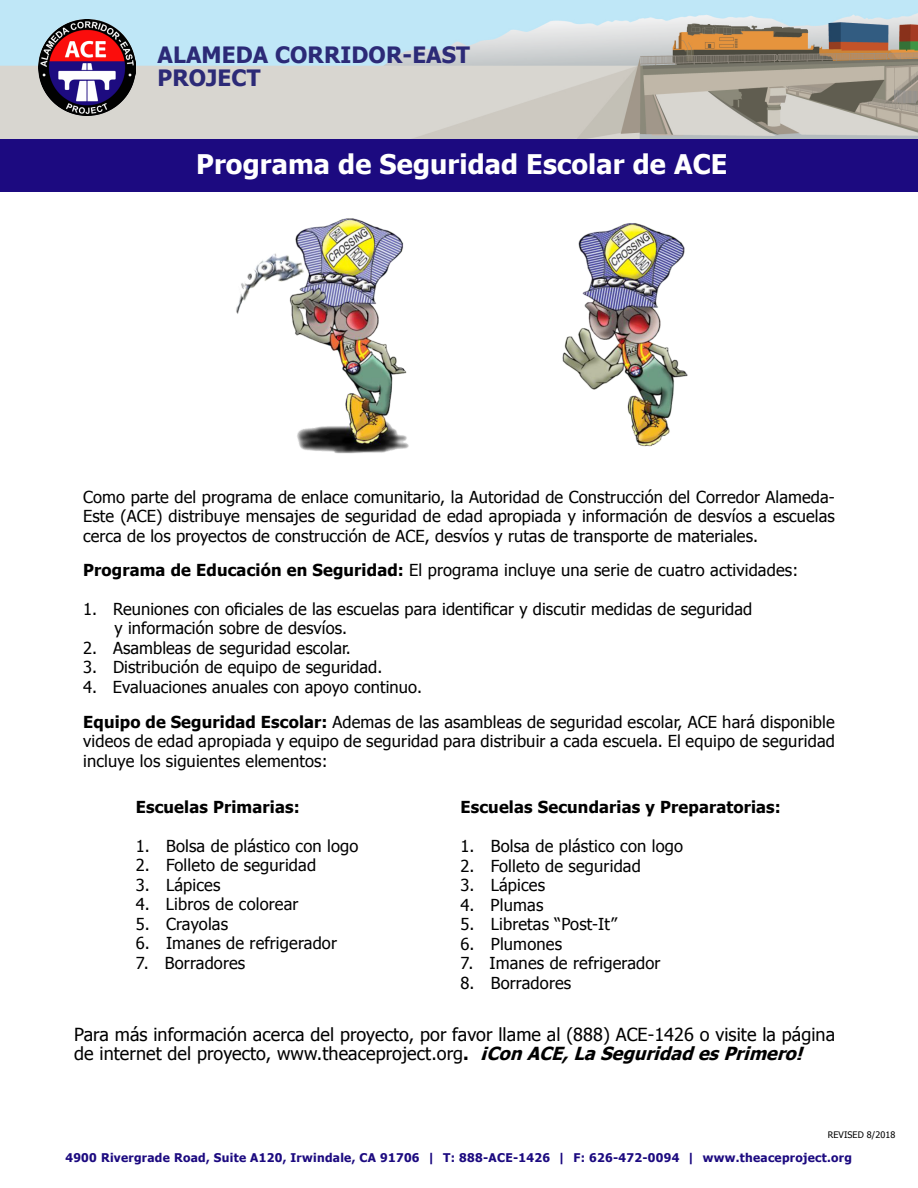
<style>
.page{position:relative;width:918px;height:1188px;background:#fff}
.page>*{position:absolute;margin:0;border:0;box-sizing:border-box;transform-origin:0 0}
.t1{font:700 27px "Tahoma";letter-spacing:.005em;color:#fff}
.t2{font:700 22.5px/22.5px "Tahoma";letter-spacing:.005em;color:#2c2a77}
.t3{font:18px/19.5px "Tahoma";letter-spacing:.005em;color:#000}
.t4{font:16.5px/19.5px "Tahoma";letter-spacing:.01em;color:#000}
.t5{font:700 16.5px "Tahoma";letter-spacing:.01em;color:#000}
.t6{font:700 12px "Tahoma";letter-spacing:.025em;color:#1c0a80}
.t7{font:9px "Tahoma";letter-spacing:.01em;color:#000}
.s1{font-weight:700}
.s2{font-weight:700;font-style:italic}
</style>
<div class="page">
<img style="left:0;top:0;width:918px;height:139px">
<div style="left:0;top:139px;width:918px;height:53px;background:#1c0a80"></div>
<img style="left:39px;top:19px;width:97px;height:97px">
<img style="left:236px;top:218px;width:452px;height:236px">
<h2 class="t2" style="left:158px;top:43px;width:314px">ALAMEDA CORRIDOR-EAST<br>PROJECT</h2>
<h1 class="t1" style="left:196px;top:146px;width:533px">Programa de Seguridad Escolar de ACE</h1>
<p class="t4" style="left:83px;top:486px;width:753px;text-align:justify">Como parte del programa de enlace comunitario, la Autoridad de Construcción del Corredor Alameda-Este (ACE) distribuye mensajes de seguridad de edad apropiada y información de desvíos a escuelas cerca de los proyectos de construcción de ACE, desvíos y rutas de transporte de materiales.</p>
<p class="t4" style="left:83px;top:559px;width:717px"><span class="s1">Programa de Educación en Seguridad:</span> El programa incluye una serie de cuatro actividades:</p>
<p class="t4" style="left:115px;top:598px;width:639px;text-indent:-31px">1. Reuniones con oficiales de las escuelas para identificar y discutir medidas de seguridad y información sobre de desvíos.</p>
<p class="t4" style="left:83px;top:637px;width:269px">2. Asambleas de seguridad escolar.</p>
<p class="t4" style="left:83px;top:657px;width:301px">3. Distribución de equipo de seguridad.</p>
<p class="t4" style="left:83px;top:668px;width:753px;line-height:35.1px">4. Evaluaciones anuales con apoyo continuo.<br><span class="s1">Equipo de Seguridad Escolar:</span> Ademas de las asambleas de seguridad escolar, ACE hará disponible</p>
<p class="t4" style="left:83px;top:731px;width:753px">videos de edad apropiada y equipo de seguridad para distribuir a cada escuela. El equipo de seguridad incluye los siguientes elementos:</p>
<p class="t5" style="left:136px;top:795px;width:165px">Escuelas Primarias:</p>
<p class="t4" style="left:136px;top:835px;width:224px">1. Bolsa de plástico con logo</p>
<p class="t4" style="left:136px;top:855px;width:182px">2. Folleto de seguridad</p>
<p class="t4" style="left:136px;top:874px;width:86px">3. Lápices</p>
<p class="t4" style="left:136px;top:894px;width:164px">4. Libros de colorear</p>
<p class="t4" style="left:136px;top:913px;width:94px">5. Crayolas</p>
<p class="t4" style="left:136px;top:933px;width:203px">6. Imanes de refrigerador</p>
<p class="t4" style="left:136px;top:953px;width:111px">7. Borradores</p>
<p class="t5" style="left:460px;top:795px;width:322px">Escuelas Secundarias y Preparatorias:</p>
<p class="t4" style="left:460px;top:836px;width:224px">1. Bolsa de plástico con logo</p>
<p class="t4" style="left:460px;top:855px;width:182px">2. Folleto de seguridad</p>
<p class="t4" style="left:460px;top:875px;width:86px">3. Lápices</p>
<p class="t4" style="left:460px;top:894px;width:84px">4. Plumas</p>
<p class="t4" style="left:460px;top:914px;width:158px">5. Libretas “Post-It”</p>
<p class="t4" style="left:460px;top:933px;width:103px">6. Plumones</p>
<p class="t4" style="left:460px;top:953px;width:202px">7. Imanes de refrigerador</p>
<p class="t4" style="left:460px;top:972px;width:112px">8. Borradores</p>
<p class="t3" style="left:74px;top:1023px;width:763px">Para más información acerca del proyecto, por favor llame al (888) ACE-1426 o visite la página de internet del proyecto, www.theaceproject.org<span class="s1">.</span> <span class="s2">¡ConACE, LaSeguridadesPrimero!</span></p>
<p class="t7" style="left:828px;top:1129px;width:69px">Revised 8/2018</p>
<p class="t6" style="left:65px;top:1149px;width:788px">4900 Rivergrade Road, Suite A120, Irwindale, CA 91706 | T: 888-ACE-1426 | F: 626-472-0094 | www.theaceproject.org</p>
</div>
